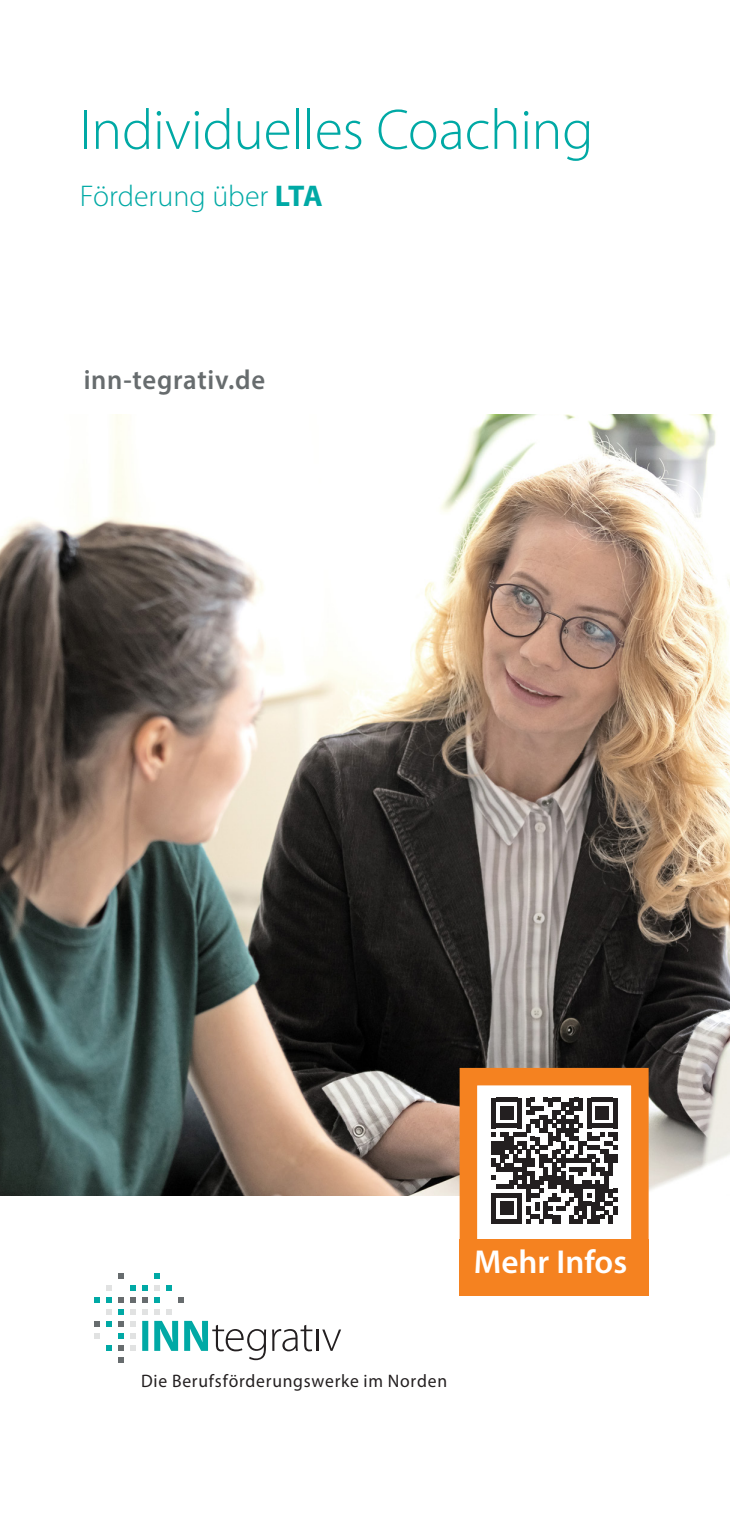
<style>
.page{position:relative;width:730px;height:1517px;background:#fff}
.page>*{position:absolute;margin:0;border:0;box-sizing:border-box;transform-origin:0 0}
.Titel_Flyer{font:300 57.5px "Myriad Pro";letter-spacing:-.005em;color:#00a9a5}
.t1{font:600 33.25px "Myriad Pro";color:#fff}
.Titel_Flyer-2{font:300 30px "Myriad Pro";letter-spacing:-.005em;color:#00a9a5}
.t2{font:600 27.5px "Myriad Pro";letter-spacing:.025em;color:#676c6e}
.t3{font:18px "Myriad Pro";letter-spacing:.045em;color:#231f20}
.s1{font-weight:700}
</style>
<div class="page">
<img style="left:0;top:414px;width:730px;height:781px">
<div style="left:460px;top:1239px;width:189px;height:56px;background:#f58220"></div>
<svg style="left:451px;top:1059px;width:206px;height:206px"></svg>
<svg style="left:94px;top:1297px;width:6px;height:6px"></svg>
<svg style="left:94px;top:1321px;width:6px;height:6px"></svg>
<svg style="left:94px;top:1333px;width:6px;height:5px"></svg>
<svg style="left:106px;top:1285px;width:6px;height:6px"></svg>
<svg style="left:106px;top:1297px;width:6px;height:6px"></svg>
<svg style="left:106px;top:1309px;width:6px;height:6px"></svg>
<svg style="left:106px;top:1321px;width:6px;height:6px"></svg>
<svg style="left:118px;top:1333px;width:6px;height:5px"></svg>
<svg style="left:106px;top:1345px;width:6px;height:5px"></svg>
<svg style="left:118px;top:1273px;width:6px;height:6px"></svg>
<svg style="left:118px;top:1297px;width:6px;height:6px"></svg>
<svg style="left:118px;top:1309px;width:6px;height:6px"></svg>
<svg style="left:118px;top:1321px;width:6px;height:6px"></svg>
<svg style="left:118px;top:1345px;width:6px;height:5px"></svg>
<svg style="left:118px;top:1357px;width:6px;height:5px"></svg>
<svg style="left:130px;top:1285px;width:6px;height:6px"></svg>
<svg style="left:130px;top:1297px;width:6px;height:6px"></svg>
<svg style="left:130px;top:1309px;width:6px;height:6px"></svg>
<svg style="left:130px;top:1321px;width:6px;height:6px"></svg>
<svg style="left:130px;top:1333px;width:6px;height:5px"></svg>
<svg style="left:130px;top:1345px;width:6px;height:5px"></svg>
<svg style="left:142px;top:1285px;width:6px;height:6px"></svg>
<svg style="left:142px;top:1297px;width:6px;height:6px"></svg>
<svg style="left:154px;top:1273px;width:6px;height:6px"></svg>
<svg style="left:154px;top:1285px;width:6px;height:6px"></svg>
<svg style="left:154px;top:1297px;width:6px;height:6px"></svg>
<svg style="left:166px;top:1285px;width:6px;height:6px"></svg>
<svg style="left:178px;top:1297px;width:6px;height:6px"></svg>
<svg style="left:142px;top:1309px;width:124px;height:51px"></svg>
<svg style="left:272px;top:1325px;width:40px;height:26px"></svg>
<hr style="left:316px;top:1329px;width:2px;height:21px;background:#231f20">
<svg style="left:322px;top:1329px;width:19px;height:21px"></svg>
<p class="Titel_Flyer" style="left:80px;top:95px;width:515px">Individuelles Coaching</p>
<p class="Titel_Flyer-2" style="left:80px;top:177px;width:244px">Förderung über <span class="s1">LTA</span></p>
<p class="t2" style="left:84px;top:362px;width:183px">inn-tegrativ.de</p>
<p class="t1" style="left:474px;top:1241px;width:155px">Mehr Infos</p>
<p class="t3" style="left:141px;top:1369px;width:308px">Die Berufsförderungswerke im Norden</p>
</div>
